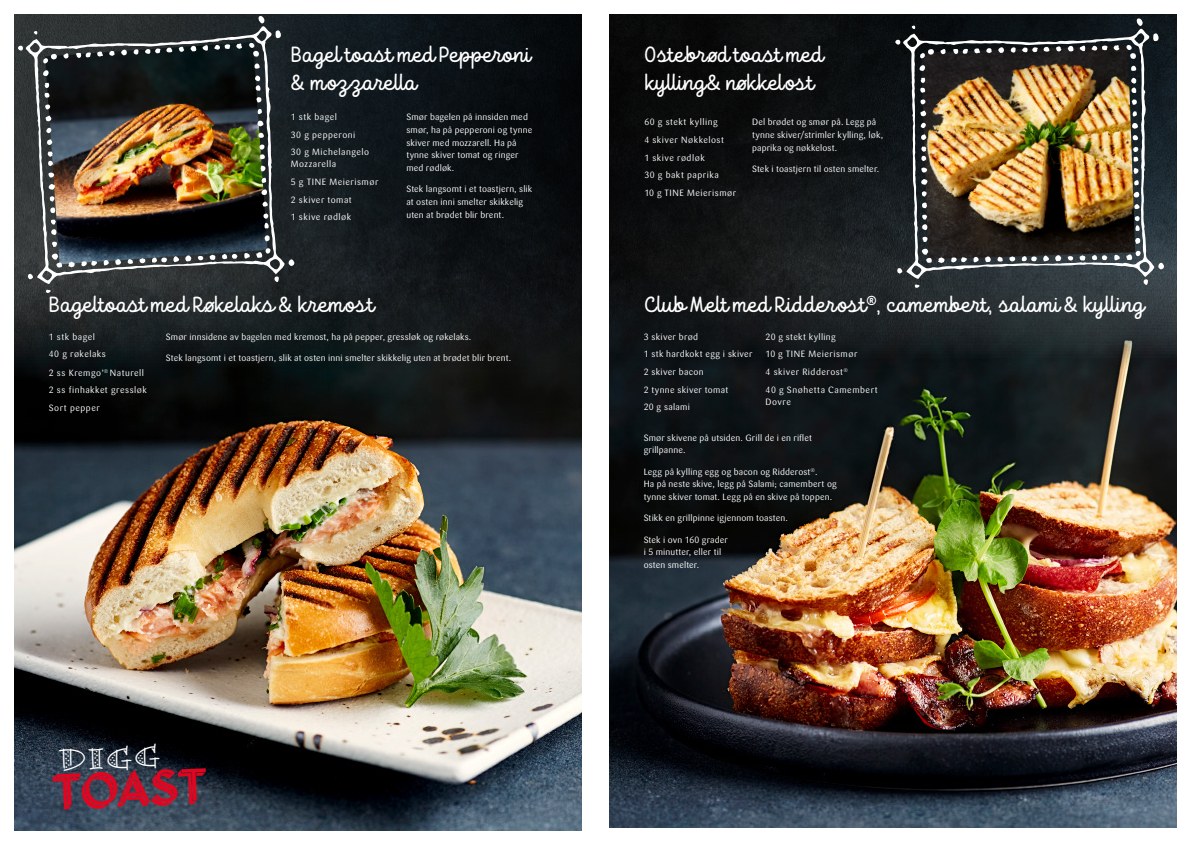
<style>
.page{position:relative;width:1191px;height:842px;background:#fff}
.page>*{position:absolute;margin:0;border:0;box-sizing:border-box;transform-origin:0 0}
.t1{font:45.3px "Town 31 Dimensional";color:#e30520}
.t2{font:32.1px "Bermuda LP Std Dots";color:#fff}
.t3{font:22px/28px "TT Milks Script";letter-spacing:.005em;color:#fff}
.Avsnitt_beskrivelse{font:9px/12.7px "TINE Sari";letter-spacing:.015em;color:#fff}
.Avsnitt_Ingredienser{font:9px/12px "TINE Sari";letter-spacing:.05em;color:#fff}
.Avsnitt_Ingredienser-2{font:9px "TINE Sari";letter-spacing:.03em;color:#fff}
</style>
<div class="page">
<img style="left:609px;top:370px;width:567px;height:458px">
<div style="left:609px;top:14px;width:567px;height:356px;background:#0c0e0e"></div>
<svg style="left:768px;top:14px;width:408px;height:356px"></svg>
<img style="left:14px;top:370px;width:567px;height:460px">
<svg style="left:14px;top:14px;width:160px;height:356px;background:#1d2223"></svg>
<svg style="left:174px;top:14px;width:407px;height:356px;background:#0f1518"></svg>
<img style="left:895px;top:18px;width:270px;height:271px">
<img style="left:18px;top:16px;width:278px;height:278px">
<p class="t3" style="left:290px;top:41px;width:241px">Bagel toast med Pepperoni &amp; mozzarella</p>
<p class="Avsnitt_Ingredienser" style="left:291px;top:111px;width:48px">1 stk bagel</p>
<p class="Avsnitt_Ingredienser" style="left:291px;top:129px;width:66px">30 g pepperoni</p>
<p class="Avsnitt_Ingredienser" style="left:291px;top:146px;width:80px">30 g Michelangelo<br>Mozzarella</p>
<p class="Avsnitt_Ingredienser" style="left:291px;top:176px;width:89px">5 g TINE Meierismør</p>
<p class="Avsnitt_Ingredienser" style="left:291px;top:194px;width:62px">2 skiver tomat</p>
<p class="Avsnitt_Ingredienser" style="left:291px;top:211px;width:62px">1 skive rødløk</p>
<p class="Avsnitt_beskrivelse" style="left:406px;top:111px;width:127px">Smør bagelen på innsiden med smør, ha på pepperoni og tynne skiver med mozzarell. Ha på tynne skiver tomat og ringer med rødløk.</p>
<p class="Avsnitt_beskrivelse" style="left:406px;top:183px;width:127px">Stek langsomt i et toastjern, slik at osten inni smelter skikkelig uten at brødet blir brent.</p>
<p class="t3" style="left:48px;top:291px;width:326px">Bageltoast med Røkelaks &amp; kremost</p>
<p class="Avsnitt_Ingredienser" style="left:49px;top:331px;width:48px">1 stk bagel</p>
<p class="Avsnitt_Ingredienser" style="left:49px;top:348px;width:59px">40 g røkelaks</p>
<p class="Avsnitt_Ingredienser" style="left:49px;top:367px;width:97px">2 ss Kremgo’<sup>®</sup> Naturell</p>
<p class="Avsnitt_Ingredienser" style="left:49px;top:384px;width:100px">2 ss finhakket gressløk</p>
<p class="Avsnitt_Ingredienser" style="left:49px;top:402px;width:52px">Sort pepper</p>
<p class="Avsnitt_beskrivelse" style="left:166px;top:330px;width:307px">Smør innsidene av bagelen med kremost, ha på pepper, gressløk og røkelaks.</p>
<p class="Avsnitt_beskrivelse" style="left:166px;top:351px;width:347px">Stek langsomt i et toastjern, slik at osten inni smelter skikkelig uten at brødet blir brent.</p>
<p class="t2" style="left:59px;top:739px;width:102px;rotate:-2deg">digg</p>
<p class="t1" style="left:55px;top:764px;width:153px;rotate:-2deg">toast</p>
<p class="t3" style="left:643px;top:41px;width:180px">Ostebrød toast med kylling&amp; nøkkelost</p>
<p class="Avsnitt_Ingredienser" style="left:644px;top:116px;width:75px">60 g stekt kylling</p>
<p class="Avsnitt_Ingredienser" style="left:644px;top:134px;width:81px">4 skiver Nøkkelost</p>
<p class="Avsnitt_Ingredienser" style="left:644px;top:152px;width:62px">1 skive rødløk</p>
<p class="Avsnitt_Ingredienser" style="left:644px;top:169px;width:76px">30 g bakt paprika</p>
<p class="Avsnitt_Ingredienser" style="left:644px;top:187px;width:93px">10 g TINE Meierismør</p>
<p class="Avsnitt_beskrivelse" style="left:752px;top:116px;width:132px">Del brødet og smør på. Legg på tynne skiver/strimler kylling, løk, paprika og nøkkelost.</p>
<p class="Avsnitt_beskrivelse" style="left:752px;top:163px;width:129px">Stek i toastjern til osten smelter.</p>
<p class="t3" style="left:643px;top:291px;width:501px">Club Melt med Ridderost<sup>®</sup>, camembert, salami &amp; kylling</p>
<p class="Avsnitt_Ingredienser" style="left:643px;top:331px;width:56px">3 skiver brød</p>
<p class="Avsnitt_Ingredienser" style="left:643px;top:348px;width:110px">1 stk hardkokt egg i skiver</p>
<p class="Avsnitt_Ingredienser" style="left:643px;top:366px;width:61px">2 skiver bacon</p>
<p class="Avsnitt_Ingredienser" style="left:643px;top:384px;width:86px">2 tynne skiver tomat</p>
<p class="Avsnitt_Ingredienser" style="left:643px;top:401px;width:48px">20 g salami</p>
<p class="Avsnitt_Ingredienser-2" style="left:765px;top:331px;width:72px">20 g stekt kylling</p>
<p class="Avsnitt_Ingredienser" style="left:765px;top:348px;width:93px">10 g TINE Meierismør</p>
<p class="Avsnitt_Ingredienser" style="left:765px;top:366px;width:84px">4 skiver Ridderost<sup>®</sup></p>
<p class="Avsnitt_Ingredienser" style="left:765px;top:384px;width:114px">40 g Snøhetta Camembert<br>Dovre</p>
<p class="Avsnitt_beskrivelse" style="left:643px;top:431px;width:170px">Smør skivene på utsiden. Grill de i en riflet grillpanne.</p>
<p class="Avsnitt_beskrivelse" style="left:643px;top:465px;width:194px">Legg på kylling egg og bacon og Ridderost<sup>®</sup>.<br>Ha på neste skive, legg på Salami; camembert og tynne skiver tomat. Legg på en skive på toppen.</p>
<p class="Avsnitt_beskrivelse" style="left:643px;top:512px;width:146px">Stikk en grillpinne igjennom toasten.</p>
<p class="Avsnitt_beskrivelse" style="left:643px;top:533px;width:86px">Stek i ovn 160 grader i 5 minutter, eller til osten smelter.</p>
</div>
